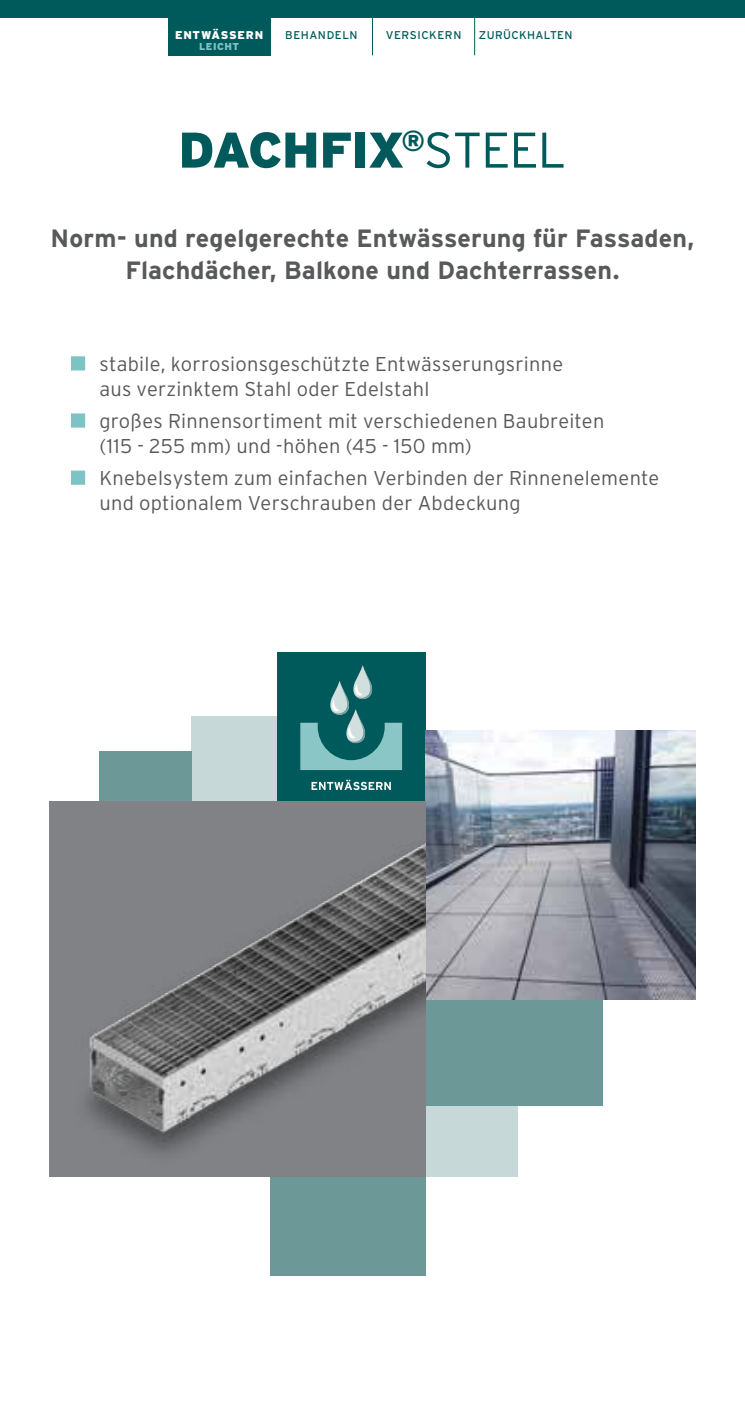
<style>
.page{position:relative;width:745px;height:1418px;background:#fff}
.page>*{position:absolute;margin:0;border:0;box-sizing:border-box;transform-origin:0 0}
.t1{font:900 50px "Interstate";letter-spacing:-.02em;color:#00595a}
.t2{font:700 25px/32.5px "Interstate";letter-spacing:.005em;color:#58595b;text-align:center}
.t3{font:300 20px/25px "Interstate";letter-spacing:.015em;color:#58595b}
.t4{font:11.25px "Interstate";letter-spacing:.045em;color:#00595a}
.t5{font:900 11.25px "Interstate";letter-spacing:.065em;color:#fff}
.t6{font:900 10px "Interstate";letter-spacing:.055em;color:#7ec3c3}
.s1{font-weight:300}
</style>
<div class="page">
<div style="left:0;top:0;width:744px;height:18px;background:#00595a"></div>
<div style="left:168px;top:0;width:102px;height:55px;background:#00595a"></div>
<hr style="left:372px;top:0;width:1px;height:55px;background:#00595a">
<hr style="left:474px;top:0;width:1px;height:55px;background:#00595a">
<hr style="left:270px;top:0;width:1px;height:55px;background:#00595a">
<div style="left:71px;top:356px;width:14px;height:14px;background:#7ec3c3;border:1px solid #7ec3c3"></div>
<div style="left:71px;top:413px;width:14px;height:14px;background:#7ec3c3;border:1px solid #7ec3c3"></div>
<div style="left:71px;top:470px;width:14px;height:15px;background:#7ec3c3;border:1px solid #7ec3c3"></div>
<div style="left:191px;top:716px;width:85px;height:85px;background:#c6d8d7"></div>
<div style="left:99px;top:751px;width:92px;height:50px;background:#6c9898"></div>
<div style="left:270px;top:1176px;width:155px;height:99px;background:#6c9898"></div>
<div style="left:425px;top:999px;width:177px;height:107px;background:#6c9898"></div>
<div style="left:425px;top:1106px;width:92px;height:70px;background:#c6d8d7"></div>
<div style="left:276px;top:652px;width:149px;height:149px;background:#00595a"></div>
<svg style="left:300px;top:666px;width:102px;height:104px"></svg>
<svg style="left:311px;top:779px;width:79px;height:11px"></svg>
<img style="left:425px;top:730px;width:269px;height:269px">
<img style="left:50px;top:801px;width:375px;height:375px">
<p class="t5" style="left:175px;top:28px;width:89px">ENTWÄSSERN</p>
<p class="t4" style="left:285px;top:29px;width:74px">BEHANDELN</p>
<p class="t4" style="left:385px;top:29px;width:77px">VERSICKERN</p>
<p class="t6" style="left:199px;top:40px;width:42px">LEICHT</p>
<p class="t4" style="left:478px;top:29px;width:95px">ZURÜCKHALTEN</p>
<h1 class="t1" style="left:178px;top:121px;width:389px">DACHFIX<sup>®</sup><span class="s1">STEEL</span></h1>
<p class="t2" style="left:50px;top:222px;width:645px">Norm- und regelgerechte Entwässerung für Fassaden,<br>Flachdächer, Balkone und Dachterrassen.</p>
<p class="t3" style="left:99px;top:351px;width:465px">stabile, korrosionsgeschützte Entwässerungsrinne aus verzinktem Stahl oder Edelstahl</p>
<p class="t3" style="left:99px;top:408px;width:506px">großes Rinnensortiment mit verschiedenen Baubreiten (115 - 255 mm) und -höhen (45 - 150 mm)</p>
<p class="t3" style="left:99px;top:465px;width:561px">Knebelsystem zum einfachen Verbinden der Rinnenelemente und optionalem Verschrauben der Abdeckung</p>
</div>
